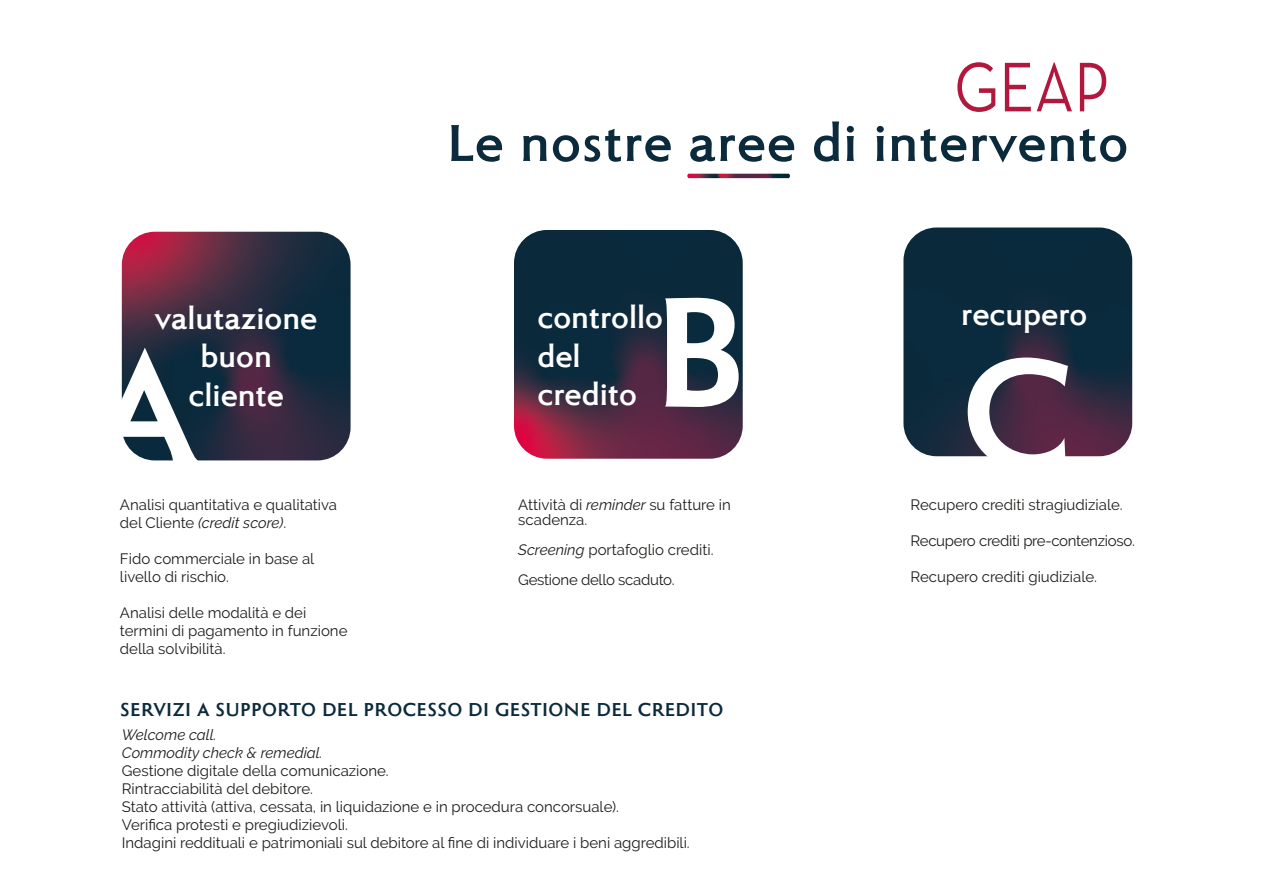
<style>
.page{position:relative;width:1263px;height:893px;background:#fff}
.page>*{position:absolute;margin:0;border:0;box-sizing:border-box;transform-origin:0 0}
.t1{font:700 162.75px "Roma";color:#fff}
.t2{font:700 54px "Roma";letter-spacing:.02em;color:#0b2a3c}
.t3{font:700 32.1px/38.5px "Roma";color:#fff;text-align:center}
.t4{font:700 19.5px "Roma";letter-spacing:.02em;color:#0b2a3c}
.t5{font:15px/18px "Raleway";color:#1d1d1b}
.t6{font:15px/30px "Raleway";letter-spacing:-.02em;color:#1d1d1b}
.t7{font:italic 15px/18px "Raleway";color:#1d1d1b}
.s1{font-style:italic}
</style>
<div class="page">
<svg style="left:957px;top:62px;width:149px;height:50px"></svg>
<svg style="left:122px;top:232px;width:229px;height:228px;background:#332e43"></svg>
<svg style="left:514px;top:230px;width:229px;height:229px;background:#2e2d42"></svg>
<svg style="left:903px;top:227px;width:229px;height:229px;background:#202e42"></svg>
<svg style="left:687px;top:174px;width:103px;height:4px"></svg>
<h2 class="t2" style="left:447px;top:106px;width:683px">Le nostre aree di intervento</h2>
<h1 class="t1" style="left:652px;top:241px;width:96px">B</h1>
<h3 class="t3" style="left:155px;top:297px;width:164px">valutazione buon cliente</h3>
<h3 class="t3" style="left:537px;top:296px;width:127px;text-align:left">controllo del credito</h3>
<h3 class="t3" style="left:961px;top:293px;width:128px">recupero</h3>
<h1 class="t1" style="left:93px;top:295px;width:106px">A</h1>
<h1 class="t1" style="left:961px;top:302px;width:114px">C</h1>
<p class="t5" style="left:120px;top:495px;width:219px">Analisi quantitativa e qualitativa del Cliente <span class="s1">(credit score)</span>.</p>
<p class="t5" style="left:120px;top:549px;width:196px">Fido commerciale in base al livello di rischio.</p>
<p class="t5" style="left:120px;top:603px;width:229px">Analisi delle modalità e dei termini di pagamento in funzione della solvibilità.</p>
<p class="t5" style="left:518px;top:497px;width:214px;line-height:15px">Attività di <span class="s1">reminder</span> su fatture in scadenza.</p>
<p class="t6" style="left:518px;top:534px;width:197px"><span class="s1">Screening</span> portafoglio crediti.<br>Gestione dello scaduto.</p>
<h3 class="t4" style="left:120px;top:696px;width:605px">SERVIZI A SUPPORTO DEL PROCESSO DI GESTIONE DEL CREDITO</h3>
<p class="t7" style="left:122px;top:726px;width:202px">Welcome call.<br>Commodity check &amp; remedial.</p>
<p class="t5" style="left:122px;top:761px;width:569px">Gestione digitale della comunicazione.<br>Rintracciabilità del debitore.<br>Stato attività (attiva, cessata, in liquidazione e in procedura concorsuale).<br>Verifica protesti e pregiudizievoli.<br>Indagini reddituali e patrimoniali sul debitore al fine di individuare i beni aggredibili.</p>
<p class="t5" style="left:910px;top:495px;width:214px">Recupero crediti stragiudiziale.</p>
<p class="t6" style="left:910px;top:525px;width:226px">Recupero crediti pre-contenzioso.</p>
<p class="t5" style="left:910px;top:567px;width:188px">Recupero crediti giudiziale.</p>
</div>
